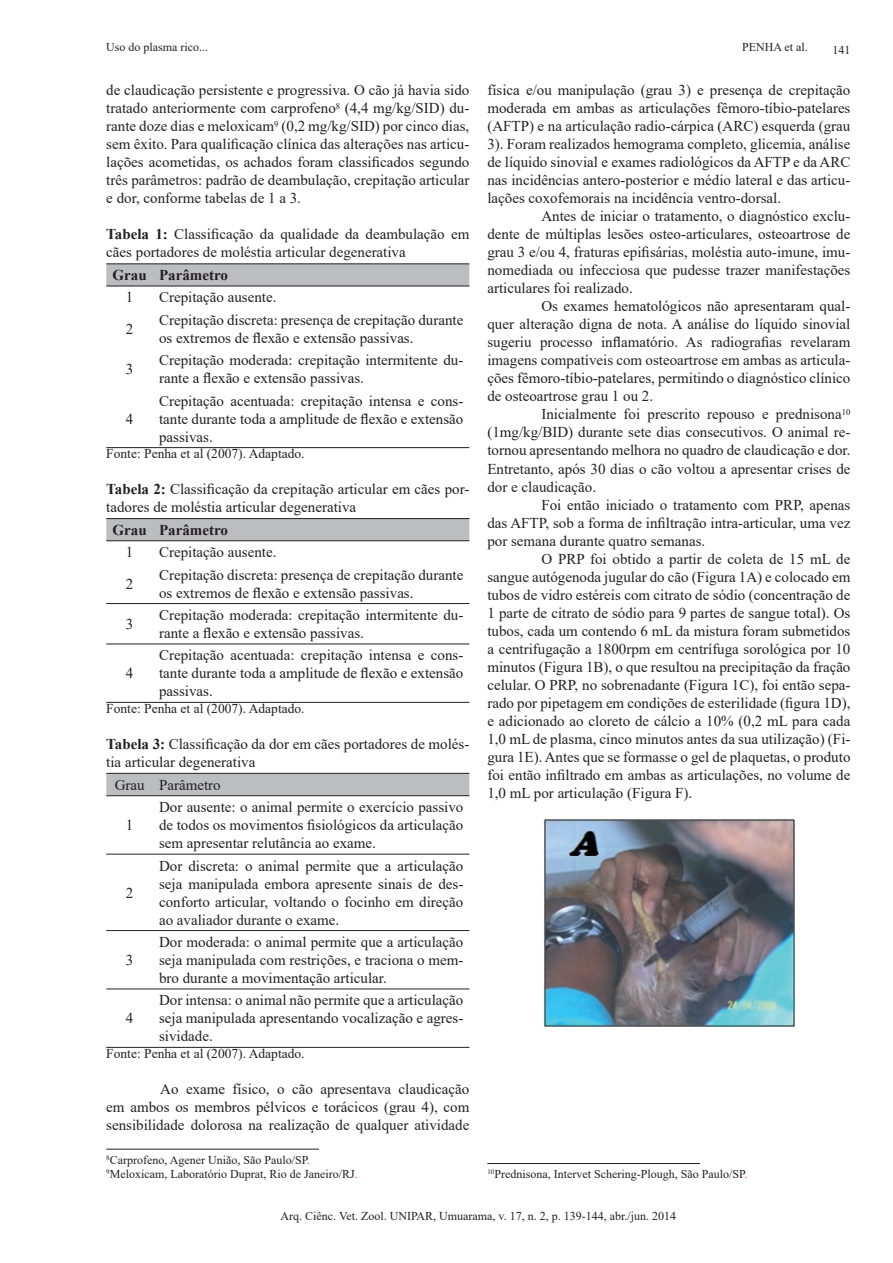
<style>
.page{position:relative;width:893px;height:1263px;background:#fff}
.page>*{position:absolute;margin:0;border:0;box-sizing:border-box;transform-origin:0 0}
.t1{font:15px/18px "Times New Roman";color:#231f20;text-align:justify}
.t2{font:700 15px "Times New Roman";color:#231f20}
.t3{font:13.5px "Times New Roman";color:#231f20}
.t4{font:12px/14.4px "Times New Roman";color:#231f20}
.s1{font-weight:700}
.s2{color:#ee2f2d}
</style>
<div class="page">
<svg style="left:106px;top:264px;width:363px;height:22px;background:#b6b6b9"></svg>
<hr style="left:106px;top:263px;width:47px;height:1px;background:#231f20">
<hr style="left:153px;top:263px;width:316px;height:1px;background:#231f20">
<hr style="left:106px;top:286px;width:47px;height:1px;background:#231f20">
<hr style="left:153px;top:286px;width:316px;height:1px;background:#231f20">
<hr style="left:106px;top:447px;width:47px;height:1px;background:#231f20">
<hr style="left:153px;top:447px;width:316px;height:1px;background:#231f20">
<div style="left:106px;top:519px;width:363px;height:21px;background:#bcbdc0"></div>
<hr style="left:106px;top:518px;width:47px;height:1px;background:#231f20">
<hr style="left:153px;top:518px;width:316px;height:1px;background:#231f20">
<hr style="left:106px;top:540px;width:47px;height:1px;background:#231f20">
<hr style="left:153px;top:540px;width:316px;height:1px;background:#231f20">
<hr style="left:106px;top:603px;width:47px;height:1px;background:#231f20">
<hr style="left:153px;top:603px;width:316px;height:1px;background:#231f20">
<hr style="left:106px;top:644px;width:47px;height:1px;background:#231f20">
<hr style="left:153px;top:644px;width:316px;height:1px;background:#231f20">
<hr style="left:106px;top:702px;width:47px;height:1px;background:#231f20">
<hr style="left:153px;top:702px;width:316px;height:1px;background:#231f20">
<div style="left:106px;top:774px;width:363px;height:21px;background:#bcbdc0"></div>
<hr style="left:106px;top:773px;width:47px;height:1px;background:#231f20">
<hr style="left:153px;top:773px;width:316px;height:1px;background:#231f20">
<hr style="left:106px;top:795px;width:47px;height:1px;background:#231f20">
<hr style="left:153px;top:795px;width:316px;height:1px;background:#231f20">
<hr style="left:106px;top:854px;width:47px;height:1px;background:#231f20">
<hr style="left:153px;top:854px;width:316px;height:1px;background:#231f20">
<hr style="left:106px;top:930px;width:47px;height:1px;background:#231f20">
<hr style="left:153px;top:930px;width:316px;height:1px;background:#231f20">
<hr style="left:106px;top:988px;width:47px;height:1px;background:#231f20">
<hr style="left:153px;top:988px;width:316px;height:1px;background:#231f20">
<hr style="left:106px;top:1047px;width:47px;height:1px;background:#231f20">
<hr style="left:153px;top:1047px;width:316px;height:1px;background:#231f20">
<hr style="left:106px;top:1149px;width:213px;height:1px;background:#231f20">
<img style="left:543px;top:818px;width:251px;height:209px">
<hr style="left:487px;top:1163px;width:213px;height:1px;background:#231f20">
<p class="t4" style="left:106px;top:39px;width:103px">Uso do plasma rico...</p>
<p class="t1" style="left:106px;top:81px;width:365px">de claudicação persistente e progressiva. O cão já havia sido tratado anteriormente com carprofeno<sup>8</sup> (4,4 mg/kg/SID) du&shy;rante doze dias e meloxicam<sup>9</sup> (0,2 mg/kg/SID) por cinco dias, sem êxito. Para qualificação clínica das alterações nas articu&shy;lações acometidas, os achados foram classificados segundo três parâmetros: padrão de deambulação, crepitação articular e dor, conforme tabelas de 1 a 3.</p>
<p class="t1" style="left:106px;top:225px;width:365px"><span class="s1">Tabela 1:</span> Classificação da qualidade da deambulação em cães portadores de moléstia articular degenerativa</p>
<p class="t2" style="left:113px;top:264px;width:117px">Grau Parâmetro</p>
<p class="t1" style="left:126px;top:288px;width:9px">1</p>
<p class="t1" style="left:159px;top:288px;width:119px">Crepitação ausente.</p>
<p class="t1" style="left:126px;top:319px;width:9px">2</p>
<p class="t1" style="left:159px;top:310px;width:306px">Crepitação discreta: presença de crepitação durante os extremos de flexão e extensão passivas.</p>
<p class="t1" style="left:126px;top:360px;width:9px">3</p>
<p class="t1" style="left:159px;top:351px;width:306px">Crepitação moderada: crepitação intermitente du&shy;rante a flexão e extensão passivas.</p>
<p class="t1" style="left:126px;top:409px;width:9px">4</p>
<p class="t1" style="left:159px;top:391px;width:306px">Crepitação acentuada: crepitação intensa e cons&shy;tante durante toda a amplitude de flexão e extensão passivas.</p>
<p class="t3" style="left:106px;top:444px;width:200px">Fonte: Penha et al (2007). Adaptado.</p>
<p class="t1" style="left:106px;top:480px;width:365px"><span class="s1">Tabela 2:</span> Classificação da crepitação articular em cães por&shy;tadores de moléstia articular degenerativa</p>
<p class="t2" style="left:113px;top:519px;width:117px">Grau Parâmetro</p>
<p class="t1" style="left:126px;top:543px;width:9px">1</p>
<p class="t1" style="left:159px;top:543px;width:119px">Crepitação ausente.</p>
<p class="t1" style="left:126px;top:574px;width:9px">2</p>
<p class="t1" style="left:159px;top:565px;width:306px">Crepitação discreta: presença de crepitação durante os extremos de flexão e extensão passivas.</p>
<p class="t1" style="left:126px;top:614px;width:9px">3</p>
<p class="t1" style="left:159px;top:605px;width:306px">Crepitação moderada: crepitação intermitente du&shy;rante a flexão e extensão passivas.</p>
<p class="t1" style="left:126px;top:664px;width:9px">4</p>
<p class="t1" style="left:159px;top:646px;width:306px">Crepitação acentuada: crepitação intensa e cons&shy;tante durante toda a amplitude de flexão e extensão passivas.</p>
<p class="t3" style="left:106px;top:699px;width:200px">Fonte: Penha et al (2007). Adaptado.</p>
<p class="t1" style="left:106px;top:734px;width:365px"><span class="s1">Tabela 3:</span> Classificação da dor em cães portadores de molés&shy;tia articular degenerativa</p>
<p class="t1" style="left:115px;top:775px;width:107px">Grau Parâmetro</p>
<p class="t1" style="left:126px;top:816px;width:9px">1</p>
<p class="t1" style="left:159px;top:798px;width:306px">Dor ausente: o animal permite o exercício passivo de todos os movimentos fisiológicos da articulação sem apresentar relutância ao exame.</p>
<p class="t1" style="left:126px;top:883px;width:9px">2</p>
<p class="t1" style="left:126px;top:950px;width:9px">3</p>
<p class="t1" style="left:159px;top:856px;width:306px">Dor discreta: o animal permite que a articulação seja manipulada embora apresente sinais de des&shy;conforto articular, voltando o focinho em direção ao avaliador durante o exame.</p>
<p class="t1" style="left:159px;top:932px;width:306px">Dor moderada: o animal permite que a articulação seja manipulada com restrições, e traciona o mem&shy;bro durante a movimentação articular.</p>
<p class="t1" style="left:159px;top:991px;width:306px">Dor intensa: o animal não permite que a articulação seja manipulada apresentando vocalização e agres&shy;sividade.</p>
<p class="t3" style="left:106px;top:1044px;width:200px">Fonte: Penha et al (2007). Adaptado.</p>
<p class="t1" style="left:106px;top:1079px;width:365px;text-indent:54px">Ao exame físico, o cão apresentava claudicação em ambos os membros pélvicos e torácicos (grau 4), com sensibilidade dolorosa na realização de qualquer atividade</p>
<p class="t4" style="left:106px;top:1152px;width:253px"><sup>8</sup>Carprofeno, Agener União, São Paulo/SP<span class="s2">.<br></span><sup>9</sup>Meloxicam, Laboratório Duprat, Rio de Janeiro/RJ<span class="s2">.</span></p>
<p class="t1" style="left:126px;top:1009px;width:9px">4</p>
<p class="t4" style="left:742px;top:39px;width:67px">PENHA et al.</p>
<p class="t4" style="left:832px;top:42px;width:19px">141</p>
<p class="t1" style="left:487px;top:81px;width:365px">física e/ou manipulação (grau 3) e presença de crepitação moderada em ambas as articulações fêmoro-tíbio-patelares (AFTP) e na articulação radio-cárpica (ARC) esquerda (grau 3). Foram realizados hemograma completo, glicemia, análise de líquido sinovial e exames radiológicos da AFTP e da ARC nas incidências antero-posterior e médio lateral e das articu&shy;lações coxofemorais na incidência ventro-dorsal.</p>
<p class="t1" style="left:487px;top:207px;width:365px;text-indent:54px">Antes de iniciar o tratamento, o diagnóstico exclu&shy;dente de múltiplas lesões osteo-articulares, osteoartrose de grau 3 e/ou 4, fraturas epifisárias, moléstia auto-imune, imu&shy;nomediada ou infecciosa que pudesse trazer manifestações articulares foi realizado.</p>
<p class="t1" style="left:487px;top:297px;width:365px;text-indent:54px">Os exames hematológicos não apresentaram qual&shy;quer alteração digna de nota. A análise do líquido sinovial sugeriu processo inflamatório. As radiografias revelaram imagens compatíveis com osteoartrose em ambas as articula&shy;ções fêmoro-tíbio-patelares, permitindo o diagnóstico clínico de osteoartrose grau 1 ou 2.</p>
<p class="t1" style="left:487px;top:405px;width:365px;text-indent:54px">Inicialmente foi prescrito repouso e prednisona<sup>10 </sup>(1mg/kg/BID) durante sete dias consecutivos. O animal re&shy;tornou apresentando melhora no quadro de claudicação e dor.<br>Entretanto, após 30 dias o cão voltou a apresentar crises de dor e claudicação.</p>
<p class="t1" style="left:487px;top:495px;width:365px;text-indent:54px">Foi então iniciado o tratamento com PRP, apenas das AFTP, sob a forma de infiltração intra-articular, uma vez por semana durante quatro semanas.</p>
<p class="t1" style="left:487px;top:549px;width:365px;text-indent:54px">O PRP foi obtido a partir de coleta de 15 mL de sangue autógenoda jugular do cão (Figura 1A) e colocado em tubos de vidro estéreis com citrato de sódio (concentração de 1 parte de citrato de sódio para 9 partes de sangue total). Os tubos, cada um contendo 6 mL da mistura foram submetidos a centrifugação a 1800rpm em centrífuga sorológica por 10 minutos (Figura 1B), o que resultou na precipitação da fração celular. O PRP, no sobrenadante (Figura 1C), foi então sepa&shy;rado por pipetagem em condições de esterilidade (figura 1D), e adicionado ao cloreto de cálcio a 10% (0,2 mL para cada 1,0 mL de plasma, cinco minutos antes da sua utilização) (Fi&shy;gura 1E). Antes que se formasse o gel de plaquetas, o produto foi então infiltrado em ambas as articulações, no volume de 1,0 mL por articulação (Figura F).</p>
<p class="t4" style="left:487px;top:1166px;width:261px"><sup>10</sup>Prednisona, Intervet Schering-Plough, São Paulo/SP<span class="s2">.</span></p>
<p class="t4" style="left:281px;top:1209px;width:397px">Arq. Ciênc. Vet. Zool. UNIPAR, Umuarama, v. 17, n. 2, p. 139-144, abr./jun. 2014</p>
</div>
